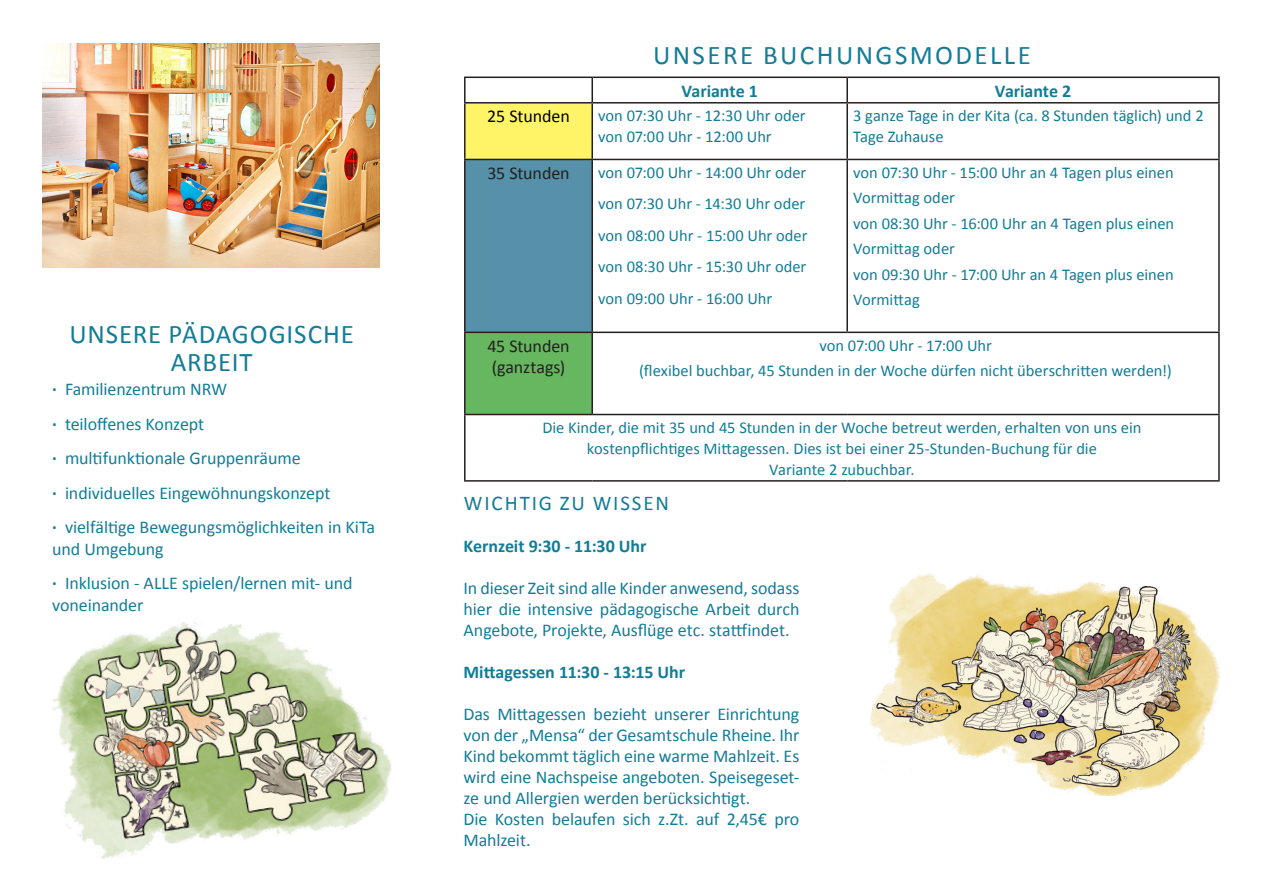
<style>
.page{position:relative;width:1263px;height:893px;background:#fff}
.page>*{position:absolute;margin:0;border:0;box-sizing:border-box;transform-origin:0 0}
.t1{font:27px/28.5px "Calibri";letter-spacing:.04em;color:#137c97;text-align:center}
.t2{font:27px "Calibri";letter-spacing:.09em;color:#137c97}
.t3{font:21px "Calibri";letter-spacing:.09em;color:#137c97}
.t4{font:18px/21px "Calibri";letter-spacing:-.005em;color:#137c97}
.t5{font:700 18px "Calibri";letter-spacing:-.005em;color:#137c97}
.t6{font:18px/21px "Calibri";letter-spacing:-.005em;color:#231f20}
.t7{font:18px "Calibri";letter-spacing:-.005em;color:#000}
.t8{font:16.5px/25.5px "Calibri";letter-spacing:-.005em;color:#137c97}
.s1{font-weight:700}
</style>
<div class="page">
<div style="left:465px;top:103px;width:127px;height:56px;background:#fff468"></div>
<div style="left:465px;top:159px;width:127px;height:173px;background:#5691a9"></div>
<div style="left:465px;top:332px;width:127px;height:82px;background:#66b75f"></div>
<hr style="left:464px;top:77px;width:128px;height:1px;background:#231f20">
<svg style="left:464px;top:78px;width:1px;height:24px"></svg>
<hr style="left:592px;top:77px;width:255px;height:1px;background:#231f20">
<hr style="left:591px;top:78px;width:2px;height:24px;background:#231f20">
<hr style="left:847px;top:77px;width:373px;height:1px;background:#231f20">
<hr style="left:846px;top:78px;width:2px;height:24px;background:#231f20">
<hr style="left:1218px;top:78px;width:2px;height:24px;background:#231f20">
<hr style="left:464px;top:102px;width:128px;height:2px;background:#231f20">
<hr style="left:464px;top:104px;width:1px;height:55px;background:#231f20">
<hr style="left:592px;top:102px;width:255px;height:2px;background:#231f20">
<hr style="left:591px;top:104px;width:2px;height:55px;background:#231f20">
<hr style="left:847px;top:102px;width:373px;height:2px;background:#231f20">
<hr style="left:846px;top:104px;width:2px;height:55px;background:#231f20">
<hr style="left:1218px;top:104px;width:2px;height:55px;background:#231f20">
<hr style="left:592px;top:159px;width:255px;height:1px;background:#231f20">
<hr style="left:847px;top:159px;width:373px;height:1px;background:#231f20">
<hr style="left:846px;top:160px;width:2px;height:172px;background:#231f20">
<hr style="left:1218px;top:160px;width:2px;height:172px;background:#231f20">
<hr style="left:464px;top:333px;width:1px;height:81px;background:#231f20">
<hr style="left:592px;top:332px;width:255px;height:1px;background:#231f20">
<hr style="left:591px;top:333px;width:2px;height:81px;background:#231f20">
<hr style="left:847px;top:332px;width:373px;height:1px;background:#231f20">
<hr style="left:1218px;top:333px;width:2px;height:81px;background:#231f20">
<hr style="left:464px;top:414px;width:128px;height:1px;background:#231f20">
<hr style="left:464px;top:415px;width:1px;height:65px;background:#231f20">
<hr style="left:592px;top:414px;width:255px;height:1px;background:#231f20">
<hr style="left:847px;top:414px;width:373px;height:1px;background:#231f20">
<hr style="left:1218px;top:415px;width:2px;height:65px;background:#231f20">
<hr style="left:464px;top:480px;width:128px;height:2px;background:#231f20">
<hr style="left:592px;top:480px;width:255px;height:2px;background:#231f20">
<hr style="left:847px;top:480px;width:373px;height:2px;background:#231f20">
<hr style="left:464px;top:159px;width:128px;height:1px;background:#231f20">
<hr style="left:464px;top:160px;width:1px;height:172px;background:#231f20">
<hr style="left:591px;top:160px;width:2px;height:172px;background:#231f20">
<hr style="left:464px;top:332px;width:128px;height:1px;background:#231f20">
<img style="left:870px;top:574px;width:350px;height:222px">
<img style="left:42px;top:44px;width:337px;height:224px">
<img style="left:53px;top:622px;width:338px;height:237px">
<h1 class="t1" style="left:70px;top:319px;width:286px">UNSERE PÄDAGOGISCHE<br>ARBEIT</h1>
<p class="t4" style="left:52px;top:372px;width:324px;line-height:34.3px"><span class="s1">·</span> Familienzentrum NRW<br><span class="s1">·</span> teiloffenes Konzept<br><span class="s1">·</span> multifunktionale Gruppenräume<br><span class="s1">·</span> individuelles Eingewöhnungskonzept<br><span class="s1">·</span> vielfältige Bewegungsmöglichkeiten in KiTa</p>
<p class="t4" style="left:52px;top:531px;width:302px;line-height:34.3px">und Umgebung<br><span class="s1">·</span> Inklusion - ALLE spielen/lernen mit- und</p>
<p class="t4" style="left:52px;top:593px;width:93px">voneinander</p>
<h1 class="t2" style="left:653px;top:36px;width:379px">UNSERE BUCHUNGSMODELLE</h1>
<p class="t5" style="left:681px;top:78px;width:78px">Variante 1</p>
<p class="t5" style="left:995px;top:78px;width:78px">Variante 2</p>
<p class="t7" style="left:487px;top:104px;width:84px">25 Stunden</p>
<p class="t8" style="left:598px;top:105px;width:209px;line-height:21px">von 07:30 Uhr - 12:30 Uhr oder von 07:00 Uhr - 12:00 Uhr</p>
<p class="t8" style="left:853px;top:105px;width:352px;line-height:21px">3 ganze Tage in der Kita (ca. 8 Stunden täglich) und 2<br>Tage Zuhause</p>
<p class="t6" style="left:487px;top:162px;width:84px">35 Stunden</p>
<p class="t8" style="left:598px;top:156px;width:211px;line-height:31.5px">von 07:00 Uhr - 14:00 Uhr oder von 07:30 Uhr - 14:30 Uhr oder von 08:00 Uhr - 15:00 Uhr oder von 08:30 Uhr - 15:30 Uhr oder von 09:00 Uhr - 16:00 Uhr</p>
<p class="t8" style="left:853px;top:159px;width:323px">von 07:30 Uhr - 15:00 Uhr an 4 Tagen plus einen<br>Vormittag oder<br>von 08:30 Uhr - 16:00 Uhr an 4 Tagen plus einen<br>Vormittag oder<br>von 09:30 Uhr - 17:00 Uhr an 4 Tagen plus einen<br>Vormittag</p>
<p class="t6" style="left:487px;top:335px;width:84px">45 Stunden (ganztags)</p>
<p class="t8" style="left:639px;top:332px;width:534px;text-align:center">von 07:00 Uhr - 17:00 Uhr<br>(flexibel buchbar, 45 Stunden in der Woche dürfen nicht überschritten werden!)</p>
<p class="t8" style="left:542px;top:416px;width:601px;line-height:21px;text-align:center">Die Kinder, die mit 35 und 45 Stunden in der Woche betreut werden, erhalten von uns ein kostenpflichtiges Mittagessen. Dies ist bei einer 25-Stunden-Buchung für die<br>Variante 2 zubuchbar.</p>
<p class="t3" style="left:464px;top:489px;width:207px">WICHTIG ZU WISSEN</p>
<p class="t5" style="left:463px;top:533px;width:185px">Kernzeit 9:30 - 11:30 Uhr</p>
<p class="t4" style="left:463px;top:577px;width:337px;text-align:justify">In dieser Zeit sind alle Kinder anwesend, sodass hier die intensive pädagogische Arbeit durch Angebote, Projekte, Ausflüge etc. stattfindet.</p>
<p class="t5" style="left:463px;top:659px;width:223px">Mittagessen 11:30 - 13:15 Uhr</p>
<p class="t4" style="left:463px;top:703px;width:337px">Das Mittagessen bezieht unserer Einrichtung von der „Mensa“ der Gesamtschule Rheine. Ihr Kind bekommt täglich eine warme Mahlzeit. Es wird eine Nachspeise angeboten. Speisegeset&shy;ze und Allergien werden berücksichtigt.<br>Die Kosten belaufen sich z.Zt. auf 2,45€ pro Mahlzeit.</p>
</div>
